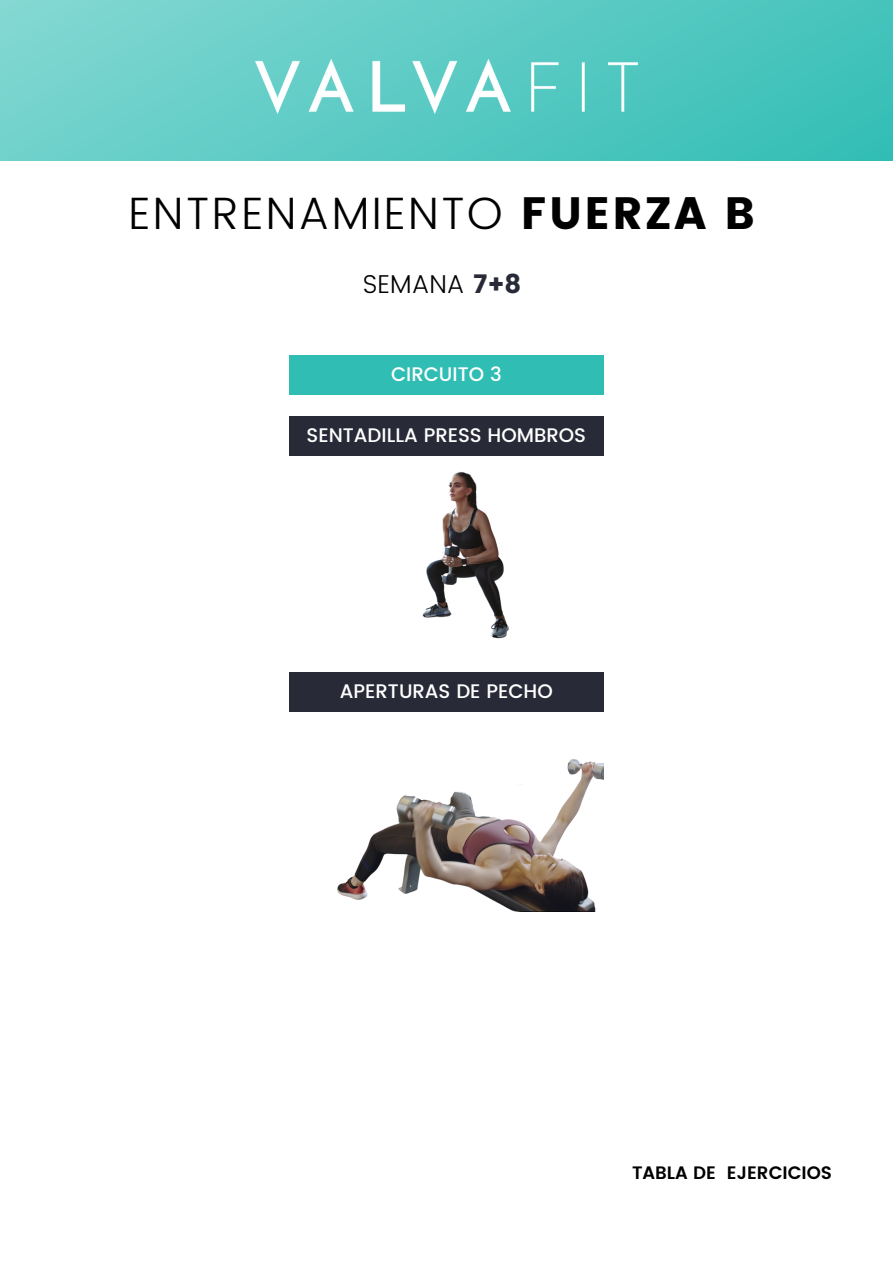
<style>
.page{position:relative;width:893px;height:1264px;background:#fff}
.page>*{position:absolute;margin:0;border:0;box-sizing:border-box;transform-origin:0 0}
.t1{font:300 45.3px "Poppins";letter-spacing:.05em;color:#000}
.t2{font:300 25.8px "Poppins";color:#000}
.t3{font:500 19.65px "Poppins";color:#fff}
.t4{font:600 18px "Poppins";color:#000}
.s1{font-weight:400}
.s2{font-weight:400;color:#282a37}
</style>
<div class="page">
<div style="left:1px;top:0;width:891px;height:161px;background:linear-gradient(to right,#7cd5d0,#3cc1b9)"></div>
<img style="left:115px;top:44px;width:662px;height:91px">
<img style="left:422px;top:471px;width:87px;height:168px">
<div style="left:288px;top:672px;width:315px;height:39px;background:#282a37"></div>
<img style="left:337px;top:759px;width:266px;height:152px">
<div style="left:288px;top:355px;width:315px;height:39px;background:#30bdb4"></div>
<div style="left:288px;top:416px;width:315px;height:40px;background:#282a37"></div>
<h1 class="t1" style="left:129px;top:187px;width:627px">ENTRENAMIENTO <span class="s1">FUERZA B</span></h1>
<h2 class="t2" style="left:363px;top:269px;width:160px">SEMANA <span class="s2">7+8</span></h2>
<p class="t3" style="left:391px;top:362px;width:112px">CIRCUITO 3</p>
<p class="t3" style="left:306px;top:424px;width:281px">SENTADILLA PRESS HOMBROS</p>
<p class="t3" style="left:340px;top:679px;width:214px">APERTURAS DE PECHO</p>
<p class="t4" style="left:632px;top:1162px;width:202px">TABLA DE EJERCICIOS</p>
</div>
